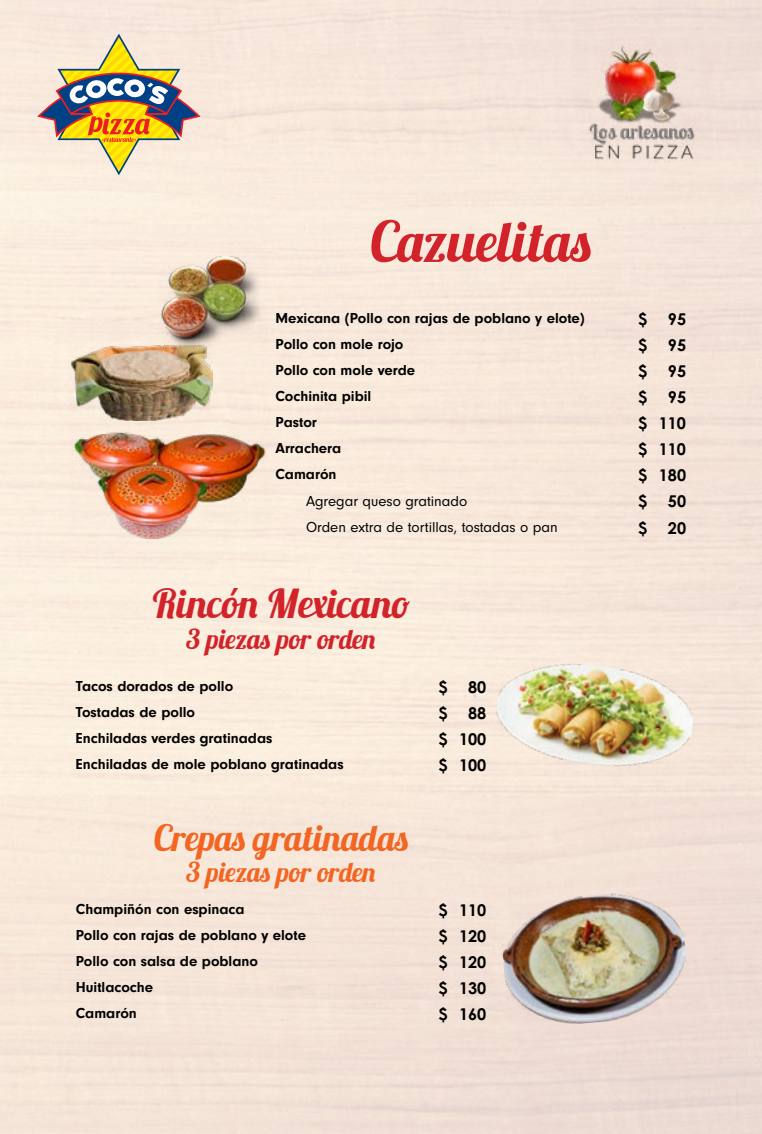
<style>
.page{position:relative;width:762px;height:1134px;background:#fff}
.page>*{position:absolute;margin:0;border:0;box-sizing:border-box;transform-origin:0 0}
.t1{font:56.25px "Lobster 1.3";color:#d2232a}
.t2{font:40px "Lobster 1.3";color:#d2232a}
.t3{font:36.25px "Lobster 1.3";color:#f26522}
.t4{font:27.5px "Lobster 1.3";letter-spacing:-.005em;color:#f26522}
.t5{font:27.5px "Lobster 1.3";letter-spacing:-.005em;color:#d2232a}
.t6{font:700 16.25px "Century Gothic Pro";color:#000}
.t7{font:700 15px "Neuzeit Gro";color:#000}
.t8{font:15px "Neuzeit Gro";color:#000}
</style>
<div class="page">
<svg style="left:37px;top:34px;width:163px;height:141px;background:#d1bf9b"></svg>
<img style="left:571px;top:34px;width:141px;height:141px">
<img style="left:491px;top:654px;width:207px;height:122px">
<img style="left:498px;top:888px;width:193px;height:142px">
<img style="left:71px;top:421px;width:200px;height:121px">
<img style="left:71px;top:344px;width:141px;height:77px">
<img style="left:158px;top:255px;width:109px;height:98px">
<h1 class="t1" style="left:370px;top:206px;width:224px">Cazuelitas</h1>
<p class="t7" style="left:276px;top:309px;width:311px">Mexicana (Pollo con rajas de poblano y elote)</p>
<p class="t6" style="left:638px;top:308px;width:11px">$</p>
<p class="t6" style="left:668px;top:308px;width:20px">95</p>
<p class="t7" style="left:276px;top:335px;width:129px">Pollo con mole rojo</p>
<p class="t6" style="left:638px;top:335px;width:11px">$</p>
<p class="t6" style="left:668px;top:335px;width:20px">95</p>
<p class="t7" style="left:276px;top:361px;width:141px">Pollo con mole verde</p>
<p class="t6" style="left:638px;top:361px;width:11px">$</p>
<p class="t6" style="left:668px;top:361px;width:20px">95</p>
<p class="t7" style="left:276px;top:388px;width:97px">Cochinita pibil</p>
<p class="t6" style="left:638px;top:387px;width:11px">$</p>
<p class="t6" style="left:668px;top:387px;width:20px">95</p>
<p class="t7" style="left:276px;top:414px;width:43px">Pastor</p>
<p class="t6" style="left:638px;top:413px;width:49px">$ 110</p>
<p class="t7" style="left:276px;top:440px;width:67px">Arrachera</p>
<p class="t6" style="left:638px;top:439px;width:49px">$ 110</p>
<p class="t7" style="left:276px;top:466px;width:62px">Camarón</p>
<p class="t6" style="left:638px;top:465px;width:49px">$ 180</p>
<p class="t8" style="left:306px;top:492px;width:163px">Agregar queso gratinado</p>
<p class="t6" style="left:638px;top:491px;width:11px">$</p>
<p class="t6" style="left:668px;top:491px;width:20px">50</p>
<p class="t8" style="left:306px;top:519px;width:253px">Orden extra de tortillas, tostadas o pan</p>
<p class="t6" style="left:638px;top:518px;width:11px">$</p>
<p class="t6" style="left:668px;top:518px;width:20px">20</p>
<h2 class="t2" style="left:153px;top:578px;width:258px">Rincón Mexicano</h2>
<h3 class="t5" style="left:186px;top:622px;width:191px">3 piezas por orden</h3>
<p class="t7" style="left:76px;top:677px;width:159px">Tacos dorados de pollo</p>
<p class="t6" style="left:438px;top:677px;width:11px">$</p>
<p class="t6" style="left:468px;top:677px;width:20px">80</p>
<p class="t7" style="left:76px;top:703px;width:121px">Tostadas de pollo</p>
<p class="t6" style="left:438px;top:703px;width:11px">$</p>
<p class="t6" style="left:468px;top:703px;width:20px">88</p>
<p class="t7" style="left:76px;top:730px;width:198px">Enchiladas verdes gratinadas</p>
<p class="t6" style="left:438px;top:729px;width:49px">$ 100</p>
<p class="t7" style="left:76px;top:756px;width:269px">Enchiladas de mole poblano gratinadas</p>
<p class="t6" style="left:438px;top:755px;width:49px">$ 100</p>
<h3 class="t3" style="left:154px;top:815px;width:257px">Crepas gratinadas</h3>
<h3 class="t4" style="left:186px;top:855px;width:191px">3 piezas por orden</h3>
<p class="t7" style="left:76px;top:900px;width:170px">Champiñón con espinaca</p>
<p class="t6" style="left:438px;top:899px;width:49px">$ 110</p>
<p class="t7" style="left:76px;top:926px;width:232px">Pollo con rajas de poblano y elote</p>
<p class="t6" style="left:438px;top:926px;width:49px">$ 120</p>
<p class="t7" style="left:76px;top:952px;width:184px">Pollo con salsa de poblano</p>
<p class="t6" style="left:438px;top:952px;width:49px">$ 120</p>
<p class="t7" style="left:76px;top:979px;width:79px">Huitlacoche</p>
<p class="t6" style="left:438px;top:978px;width:49px">$ 130</p>
<p class="t7" style="left:76px;top:1005px;width:62px">Camarón</p>
<p class="t6" style="left:438px;top:1004px;width:49px">$ 160</p>
</div>
